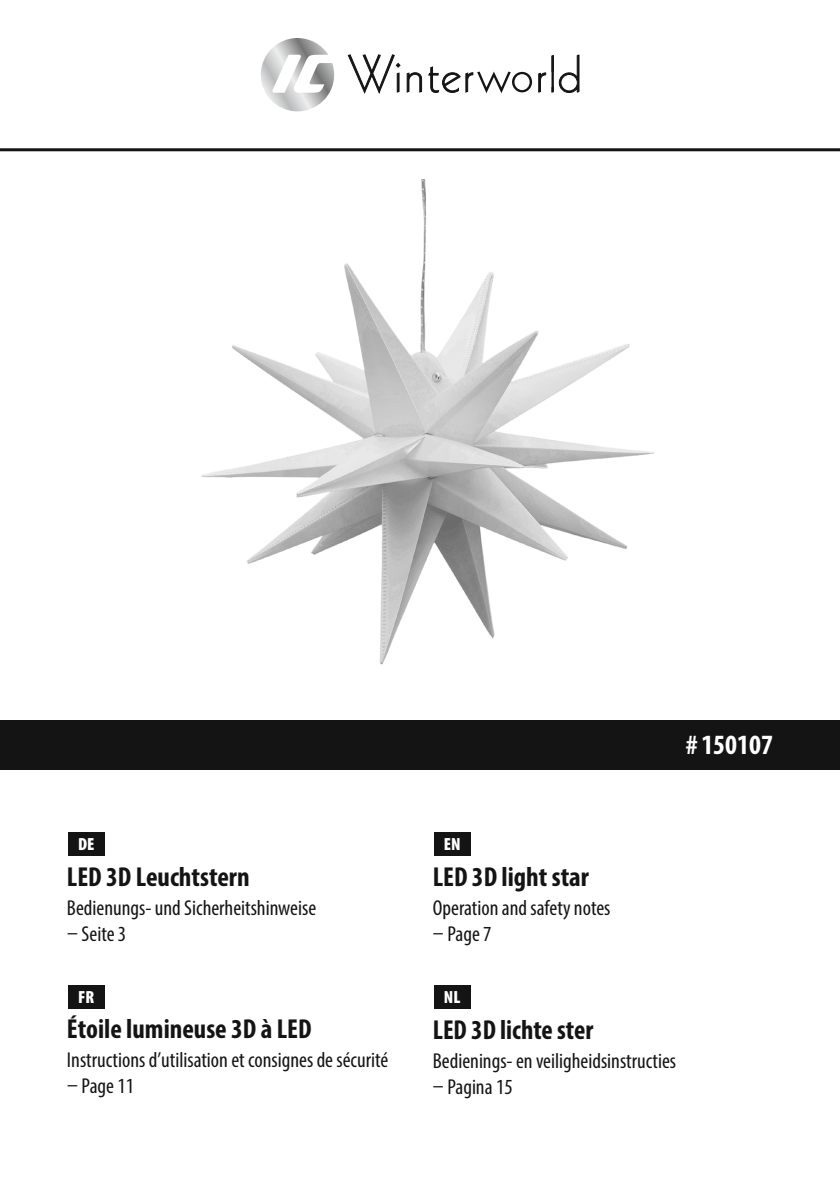
<style>
.page{position:relative;width:840px;height:1191px;background:#fff}
.page>*{position:absolute;margin:0;border:0;box-sizing:border-box;transform-origin:0 0}
.t1{font:700 condensed 28px "Myriad Pro";color:#fff}
.t2{font:700 condensed 27.4px "Myriad Pro";color:#131413}
.t3{font:condensed 21.6px "Myriad Pro";color:#131413}
.t4{font:900 condensed 17.6px "Myriad Pro";color:#fff}
</style>
<div class="page">
<hr style="left:0;top:148px;width:839px;height:3px;background:#131413">
<div style="left:0;top:720px;width:839px;height:49px;background:#131413"></div>
<div style="left:68px;top:985px;width:36px;height:23px;background:#131413"></div>
<div style="left:433px;top:985px;width:37px;height:23px;background:#131413"></div>
<div style="left:433px;top:832px;width:37px;height:23px;background:#131413"></div>
<div style="left:68px;top:832px;width:36px;height:23px;background:#131413"></div>
<img style="left:201px;top:180px;width:453px;height:485px">
<svg style="left:347px;top:54px;width:53px;height:40px"></svg>
<svg style="left:406px;top:66px;width:125px;height:27px"></svg>
<svg style="left:538px;top:54px;width:41px;height:39px"></svg>
<svg style="left:261px;top:38px;width:73px;height:73px"></svg>
<p class="t4" style="left:78px;top:832px;width:18px">DE</p>
<p class="t2" style="left:67px;top:859px;width:184px">LED 3D Leuchtstern</p>
<p class="t3" style="left:67px;top:895px;width:250px">Bedienungs- und Sicherheitshinweise</p>
<p class="t3" style="left:67px;top:920px;width:61px">– Seite 3</p>
<p class="t4" style="left:78px;top:985px;width:18px">FR</p>
<p class="t2" style="left:67px;top:1012px;width:246px">Étoile lumineuse 3D à LED</p>
<p class="t3" style="left:67px;top:1047px;width:323px">Instructions d’utilisation et consignes de sécurité</p>
<p class="t3" style="left:67px;top:1072px;width:68px">– Page 11</p>
<p class="t1" style="left:685px;top:727px;width:88px"># 150107</p>
<p class="t4" style="left:443px;top:832px;width:18px">EN</p>
<p class="t2" style="left:432px;top:859px;width:158px">LED 3D light star</p>
<p class="t3" style="left:432px;top:895px;width:179px">Operation and safety notes</p>
<p class="t3" style="left:432px;top:920px;width:60px">– Page 7</p>
<p class="t4" style="left:443px;top:985px;width:18px">NL</p>
<p class="t2" style="left:432px;top:1013px;width:162px">LED 3D lichte ster</p>
<p class="t3" style="left:432px;top:1048px;width:245px">Bedienings- en veiligheidsinstructies</p>
<p class="t3" style="left:432px;top:1073px;width:81px">– Pagina 15</p>
</div>
